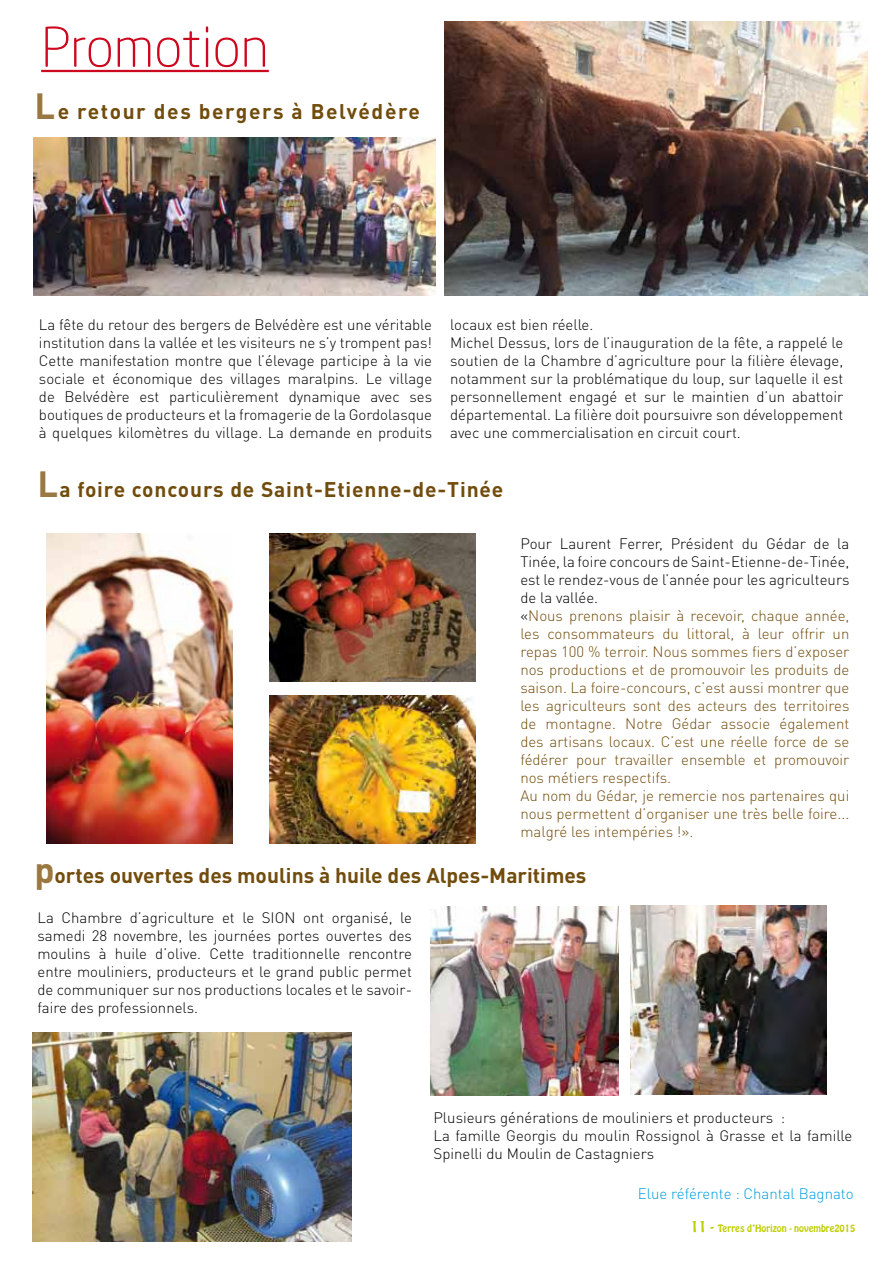
<style>
.page{position:relative;width:893px;height:1263px;background:#fff}
.page>*{position:absolute;margin:0;border:0;box-sizing:border-box;transform-origin:0 0}
.t1{font:300 54px "Neo Sans Pro";color:#cd071e}
.t2{font:700 21px "DIN Pro";color:#724c0c}
.t3{font:700 21px "DIN Pro";letter-spacing:.035em;color:#724c0c}
.t4{font:700 21px "DIN Pro";letter-spacing:.075em;color:#724c0c}
.t5{font:300 15px/18px "DIN Pro";color:#000;text-align:justify}
.t6{font:300 15px/18px "DIN Pro";color:#724c0c}
.t7{font:300 15px "DIN Pro";color:#009ee0}
.t8{font:9px "Hobo Std";color:#c0ce00}
.s1{font-size:36px;color:#9a7841}
.s2{color:#000}
.s3{font-size:13.5px}
</style>
<div class="page">
<hr style="left:41px;top:70px;width:228px;height:2px;background:#cd071e">
<img style="left:445px;top:21px;width:422px;height:274px">
<img style="left:33px;top:138px;width:402px;height:157px">
<img style="left:47px;top:533px;width:186px;height:311px">
<img style="left:270px;top:533px;width:206px;height:149px">
<img style="left:270px;top:695px;width:206px;height:149px">
<img style="left:430px;top:906px;width:188px;height:189px">
<img style="left:631px;top:905px;width:196px;height:189px">
<img style="left:32px;top:1033px;width:320px;height:209px">
<h1 class="t1" style="left:41px;top:15px;width:229px">Promotion</h1>
<h2 class="t4" style="left:34px;top:98px;width:387px"><span class="s1">L</span>e retour des bergers à Belvédère</h2>
<p class="t5" style="left:39px;top:315px;width:395px">La fête du retour des bergers de Belvédère est une véritable institution dans la vallée et les visiteurs ne s’y trompent pas!<br>Cette manifestation montre que l’élevage participe à la vie sociale et économique des villages maralpins. Le village de Belvédère est particulièrement dynamique avec ses boutiques de producteurs et la fromagerie de la Gordolasque à quelques kilomètres du village. La demande en produits</p>
<p class="t5" style="left:450px;top:315px;width:395px;text-align:left">locaux est bien réelle.<br>Michel Dessus, lors de l’inauguration de la fête, a rappelé le soutien de la Chambre d’agriculture pour la filière élevage, notamment sur la problématique du loup, sur laquelle il est personnellement engagé et sur le maintien d’un abattoir départemental. La filière doit poursuivre son développement avec une commercialisation en circuit court.</p>
<h2 class="t3" style="left:37px;top:476px;width:467px"><span class="s1">L</span>a foire concours de Saint-Etienne-de-Tinée</h2>
<p class="t6" style="left:520px;top:534px;width:331px"><span class="s2">Pour Laurent Ferrer, Président du Gédar de la Tinée, la foire concours de Saint-Etienne-de-Tinée, est le rendez-vous de l’année pour les agriculteurs de la vallée.<br>«</span>Nous prenons plaisir à recevoir, chaque année, les consommateurs du littoral, à leur offrir un repas 100 % terroir. Nous sommes fiers d’exposer nos productions et de promouvoir les produits de saison. La foire-concours, c’est aussi montrer que les agriculteurs sont des acteurs des territoires de montagne. Notre Gédar associe également des artisans locaux. C’est une réelle force de se fédérer pour travailler ensemble et promouvoir nos métiers respectifs.<br>Au nom du Gédar, je remercie nos partenaires qui nous permettent d’organiser une très belle foire... malgré les intempéries !».</p>
<h2 class="t2" style="left:34px;top:861px;width:554px"><span class="s1">p</span>ortes ouvertes des moulins à huile des Alpes-Maritimes</h2>
<p class="t5" style="left:37px;top:908px;width:376px">La Chambre d’agriculture et le SION ont organisé, le samedi 28 novembre, les journées portes ouvertes des moulins à huile d’olive. Cette traditionnelle rencontre entre mouliniers, producteurs et le grand public permet de communiquer sur nos productions locales et le savoir&shy;faire des professionnels.</p>
<p class="t5" style="left:433px;top:1108px;width:420px;text-align:left">Plusieurs générations de mouliniers et producteurs :<br>La famille Georgis du moulin Rossignol à Grasse et la famille<br>Spinelli du Moulin de Castagniers</p>
<p class="t7" style="left:638px;top:1184px;width:217px">Elue référente : Chantal Bagnato</p>
<p class="t8" style="left:691px;top:1222px;width:166px"><span class="s3">11 -</span> Terres d’Horizon - novembre2015</p>
</div>
